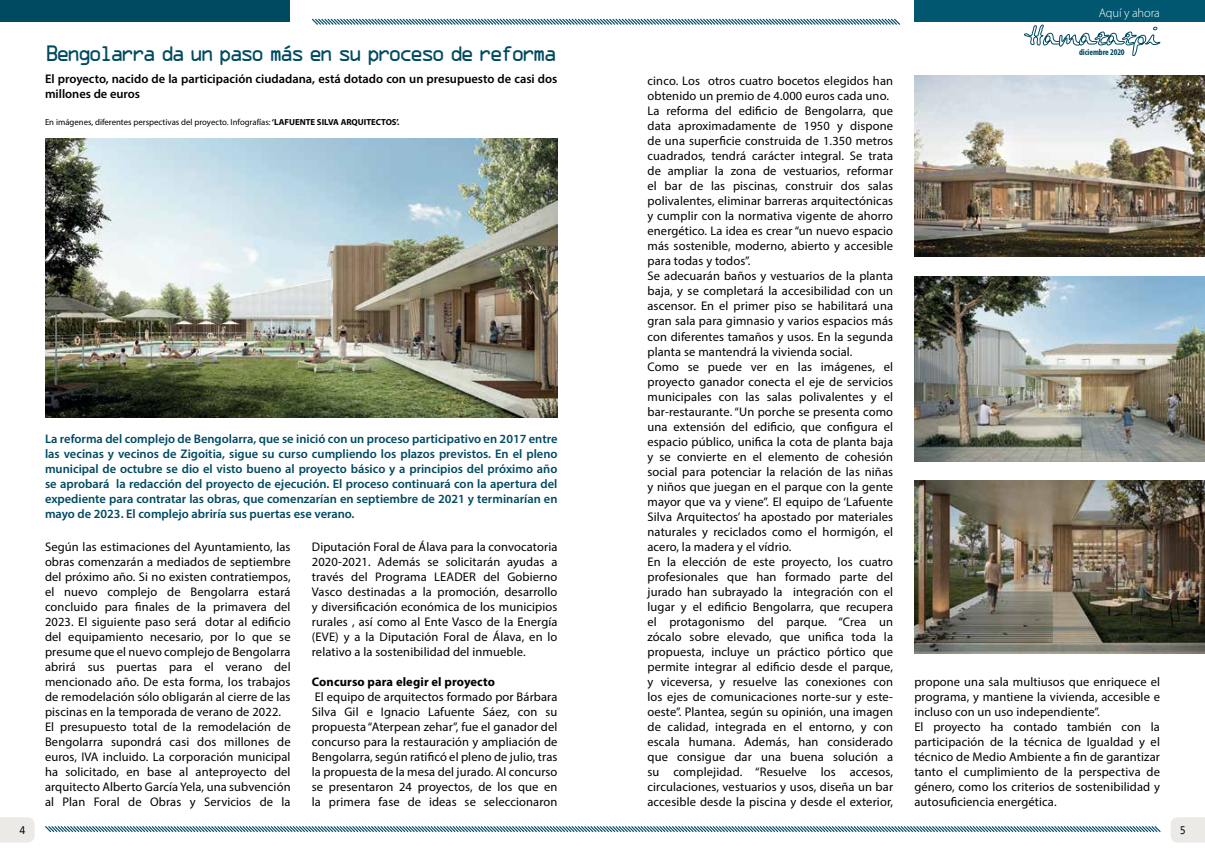
<style>
.page{position:relative;width:1205px;height:851px;background:#fff}
.page>*{position:absolute;margin:0;border:0;box-sizing:border-box;transform-origin:0 0}
.t1{font:20px "OCRA Std";letter-spacing:-.18em;color:#004a61}
.t2{font:12.5px/15px "Myriad Pro";letter-spacing:.01em;color:#000}
.t3{font:600 12.5px/15px "Myriad Pro";color:#004a61;text-align:justify}
.t4{font:600 12.5px/15px "Myriad Pro";color:#000}
.t5{font:700 12.5px "Myriad Pro";letter-spacing:.01em;color:#000}
.t6{font:300 12.5px "Myriad Pro";letter-spacing:-.01em;color:#fff}
.t7{font:11.25px "Monotypecom";color:#000}
.t8{font:8.75px "Myriad Pro";color:#000}
.t9{font:700 condensed 8.75px "Myriad Pro";letter-spacing:-.01em;color:#004a61}
.s1{font-weight:700}
</style>
<div class="page">
<img style="left:45px;top:139px;width:512px;height:279px">
<div style="left:0;top:0;width:289px;height:21px;background:#004a61"></div>
<svg style="left:0;top:817px;width:35px;height:25px"></svg>
<svg style="left:312px;top:18px;width:588px;height:7px"></svg>
<svg style="left:1024px;top:25px;width:136px;height:31px"></svg>
<div style="left:914px;top:0;width:291px;height:22px;background:#00576f"></div>
<svg style="left:45px;top:826px;width:1116px;height:7px"></svg>
<svg style="left:1171px;top:817px;width:34px;height:25px"></svg>
<img style="left:914px;top:75px;width:291px;height:181px">
<img style="left:914px;top:276px;width:291px;height:185px">
<img style="left:914px;top:481px;width:291px;height:172px">
<h1 class="t1" style="left:45px;top:44px;width:514px">Bengolarra da un paso más en su proceso de reforma</h1>
<p class="t4" style="left:45px;top:71px;width:514px">El proyecto, nacido de la participación ciudadana, está dotado con un presupuesto de casi dos millones de euros</p>
<p class="t8" style="left:45px;top:117px;width:356px">En imágenes, diferentes perspectivas del proyecto. Infografías: <span class="s1">‘LAFUENTE SILVA ARQUITECTOS’.</span></p>
<p class="t7" style="left:19px;top:823px;width:8px">4</p>
<p class="t3" style="left:45px;top:430px;width:514px">La reforma del complejo de Bengolarra, que se inició con un proceso participativo en 2017 entre las vecinas y vecinos de Zigoitia, sigue su curso cumpliendo los plazos previstos. En el pleno municipal de octubre se dio el visto bueno al proyecto básico y a principios del próximo año se aprobará la redacción del proyecto de ejecución. El proceso continuará con la apertura del expediente para contratar las obras, que comenzarían en septiembre de 2021 y terminarían en mayo de 2023. El complejo abriría sus puertas ese verano.</p>
<p class="t2" style="left:45px;top:538px;width:247px">Según las estimaciones del Ayuntamiento, las obras comenzarán a mediados de septiembre del próximo año. Si no existen contratiempos, el nuevo complejo de Bengolarra estará concluido para finales de la primavera del 2023. El siguiente paso será dotar al edificio del equipamiento necesario, por lo que se presume que el nuevo complejo de Bengolarra abrirá sus puertas para el verano del mencionado año. De esta forma, los trabajos de remodelación sólo obligarán al cierre de las piscinas en la temporada de verano de 2022.<br>El presupuesto total de la remodelación de Bengolarra supondrá casi dos millones de euros, IVA incluido. La corporación municipal ha solicitado, en base al anteproyecto del arquitecto Alberto García Yela, una subvención al Plan Foral de Obras y Servicios de la</p>
<p class="t2" style="left:312px;top:538px;width:247px;text-align:justify">Diputación Foral de Álava para la convocatoria 2020-2021. Además se solicitarán ayudas a través del Programa LEADER del Gobierno Vasco destinadas a la promoción, desarrollo y diversificación económica de los municipios rurales , así como al Ente Vasco de la Energía (EVE) y a la Diputación Foral de Álava, en lo relativo a la sostenibilidad del inmueble.</p>
<p class="t5" style="left:312px;top:673px;width:185px">Concurso para elegir el proyecto</p>
<p class="t2" style="left:312px;top:688px;width:247px;text-align:justify">El equipo de arquitectos formado por Bárbara Silva Gil e Ignacio Lafuente Sáez, con su propuesta “Aterpean zehar”, fue el ganador del concurso para la restauración y ampliación de Bengolarra, según ratificó el pleno de julio, tras la propuesta de la mesa del jurado. Al concurso se presentaron 24 proyectos, de los que en la primera fase de ideas se seleccionaron</p>
<p class="t2" style="left:647px;top:73px;width:247px">cinco. Los otros cuatro bocetos elegidos han obtenido un premio de 4.000 euros cada uno.<br>La reforma del edificio de Bengolarra, que data aproximadamente de 1950 y dispone de una superficie construida de 1.350 metros cuadrados, tendrá carácter integral. Se trata de ampliar la zona de vestuarios, reformar el bar de las piscinas, construir dos salas polivalentes, eliminar barreras arquitectónicas y cumplir con la normativa vigente de ahorro energético. La idea es crear “un nuevo espacio más sostenible, moderno, abierto y accesible para todas y todos”.<br>Se adecuarán baños y vestuarios de la planta baja, y se completará la accesibilidad con un ascensor. En el primer piso se habilitará una gran sala para gimnasio y varios espacios más con diferentes tamaños y usos. En la segunda planta se mantendrá la vivienda social.<br>Como se puede ver en las imágenes, el proyecto ganador conecta el eje de servicios municipales con las salas polivalentes y el bar-restaurante. “Un porche se presenta como una extensión del edificio, que configura el espacio público, unifica la cota de planta baja y se convierte en el elemento de cohesión social para potenciar la relación de las niñas y niños que juegan en el parque con la gente mayor que va y viene”. El equipo de ‘Lafuente Silva Arquitectos’ ha apostado por materiales naturales y reciclados como el hormigón, el acero, la madera y el vídrio.<br>En la elección de este proyecto, los cuatro profesionales que han formado parte del jurado han subrayado la integración con el lugar y el edificio Bengolarra, que recupera el protagonismo del parque. “Crea un zócalo sobre elevado, que unifica toda la propuesta, incluye un práctico pórtico que permite integrar al edificio desde el parque, y viceversa, y resuelve las conexiones con los ejes de comunicaciones norte-sur y este&shy;oeste”. Plantea, según su opinión, una imagen de calidad, integrada en el entorno, y con escala humana. Además, han considerado que consigue dar una buena solución a su complejidad. “Resuelve los accesos, circulaciones, vestuarios y usos, diseña un bar accesible desde la piscina y desde el exterior,</p>
<p class="t6" style="left:1099px;top:6px;width:63px">Aquí y ahora</p>
<p class="t9" style="left:1079px;top:46px;width:47px">diciembre 2020</p>
<p class="t2" style="left:914px;top:673px;width:247px">propone una sala multiusos que enriquece el programa, y mantiene la vivienda, accesible e incluso con un uso independiente”.<br>El proyecto ha contado también con la participación de la técnica de Igualdad y el técnico de Medio Ambiente a fin de garantizar tanto el cumplimiento de la perspectiva de género, como los criterios de sostenibilidad y autosuficiencia energética.</p>
<p class="t7" style="left:1179px;top:823px;width:8px">5</p>
</div>
